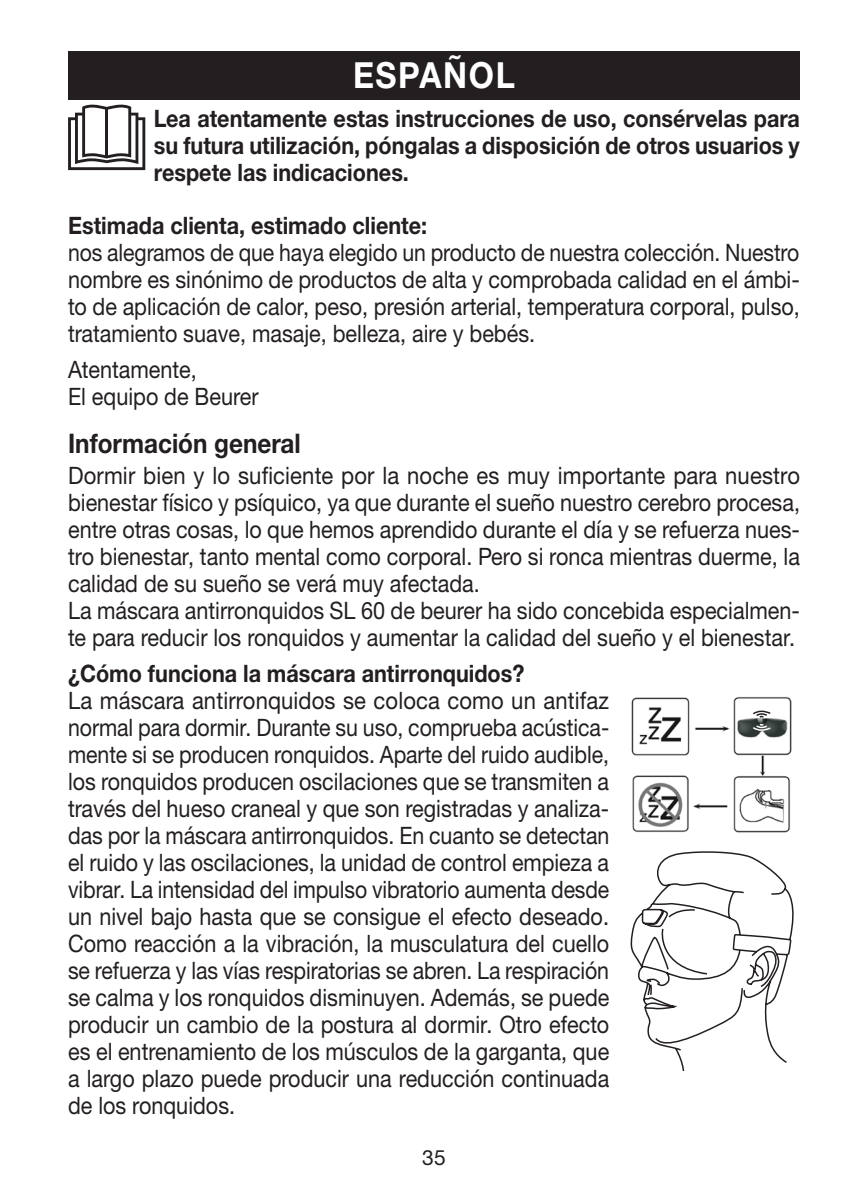
<style>
.page{position:relative;width:851px;height:1191px;background:#fff}
.page>*{position:absolute;margin:0;border:0;box-sizing:border-box;transform-origin:0 0}
.t1{font:700 36px "Helvetica Neue LTW1 G";letter-spacing:.05em;color:#fff;scale:.9 1}
.t2{font:700 27px "Helvetica Neue LTW1 G";color:#231f20;scale:.9 1}
.t3{font:24px/27px "Helvetica Neue LTW1 G";color:#231f20;scale:.92 1}
.t4{font:24px/27px "Helvetica Neue LTW1 G";color:#231f20;text-align:justify;scale:.89 1}
.t5{font:700 24px/27px "Helvetica Neue LTW1 G";color:#231f20;text-align:justify;scale:.9 1}
.t6{font:24px/27px "Helvetica Neue LTW1 G";color:#231f20;scale:.9 1}
.t7{font:21px "Helvetica Neue LTW1 G";color:#231f20}
</style>
<div class="page">
<div style="left:68px;top:51px;width:731px;height:49px;background:#231f20"></div>
<svg style="left:630px;top:851px;width:163px;height:219px"></svg>
<img style="left:631px;top:697px;width:161px;height:136px">
<svg style="left:751px;top:710px;width:21px;height:21px"></svg>
<svg style="left:68px;top:105px;width:77px;height:65px"></svg>
<hr style="left:105px;top:108px;width:3px;height:49px;background:#231f20">
<h1 class="t1" style="left:353px;top:53px;width:181px">ESPAÑOL</h1>
<p class="t5" style="left:154px;top:104px;width:719px">Lea atentamente estas instrucciones de uso, consérvelas para su futura utilización, póngalas a disposición de otros usuarios y respete las indicaciones.</p>
<p class="t5" style="left:68px;top:212px;width:400px">Estimada clienta, estimado cliente:</p>
<p class="t4" style="left:68px;top:239px;width:823px">nos alegramos de que haya elegido un producto de nuestra colección. Nuestro nombre es sinónimo de productos de alta y comprobada calidad en el ámbi&shy;to de aplicación de calor, peso, presión arterial, temperatura corporal, pulso, tratamiento suave, masaje, belleza, aire y bebés.</p>
<p class="t6" style="left:68px;top:355px;width:213px">Atentamente,<br>El equipo de Beurer</p>
<p class="t2" style="left:68px;top:426px;width:260px">Información general</p>
<p class="t3" style="left:68px;top:462px;width:797px">Dormir bien y lo suficiente por la noche es muy importante para nuestro bienestar físico y psíquico, ya que durante el sueño nuestro cerebro procesa, entre otras cosas, lo que hemos aprendido durante el día y se refuerza nues&shy;tro bienestar, tanto mental como corporal. Pero si ronca mientras duerme, la calidad de su sueño se verá muy afectada.<br>La máscara antirronquidos SL 60 de beurer ha sido concebida especialmen&shy;te para reducir los ronquidos y aumentar la calidad del sueño y el bienestar.</p>
<p class="t5" style="left:68px;top:659px;width:508px">¿Cómo funciona la máscara antirronquidos?</p>
<p class="t3" style="left:68px;top:686px;width:590px;text-align:justify">La máscara antirronquidos se coloca como un antifaz normal para dormir. Durante su uso, comprueba acústica&shy;mente si se producen ronquidos. Aparte del ruido audible, los ronquidos producen oscilaciones que se transmiten a través del hueso craneal y que son registradas y analiza&shy;das por la máscara antirronquidos. En cuanto se detectan el ruido y las oscilaciones, la unidad de control empieza a vibrar. La intensidad del impulso vibratorio aumenta desde un nivel bajo hasta que se consigue el efecto deseado.<br>Como reacción a la vibración, la musculatura del cuello se refuerza y las vías respiratorias se abren. La respiración se calma y los ronquidos disminuyen. Además, se puede producir un cambio de la postura al dormir. Otro efecto es el entrenamiento de los músculos de la garganta, que a largo plazo puede producir una reducción continuada de los ronquidos.</p>
<p class="t7" style="left:422px;top:1145px;width:25px">35</p>
</div>
